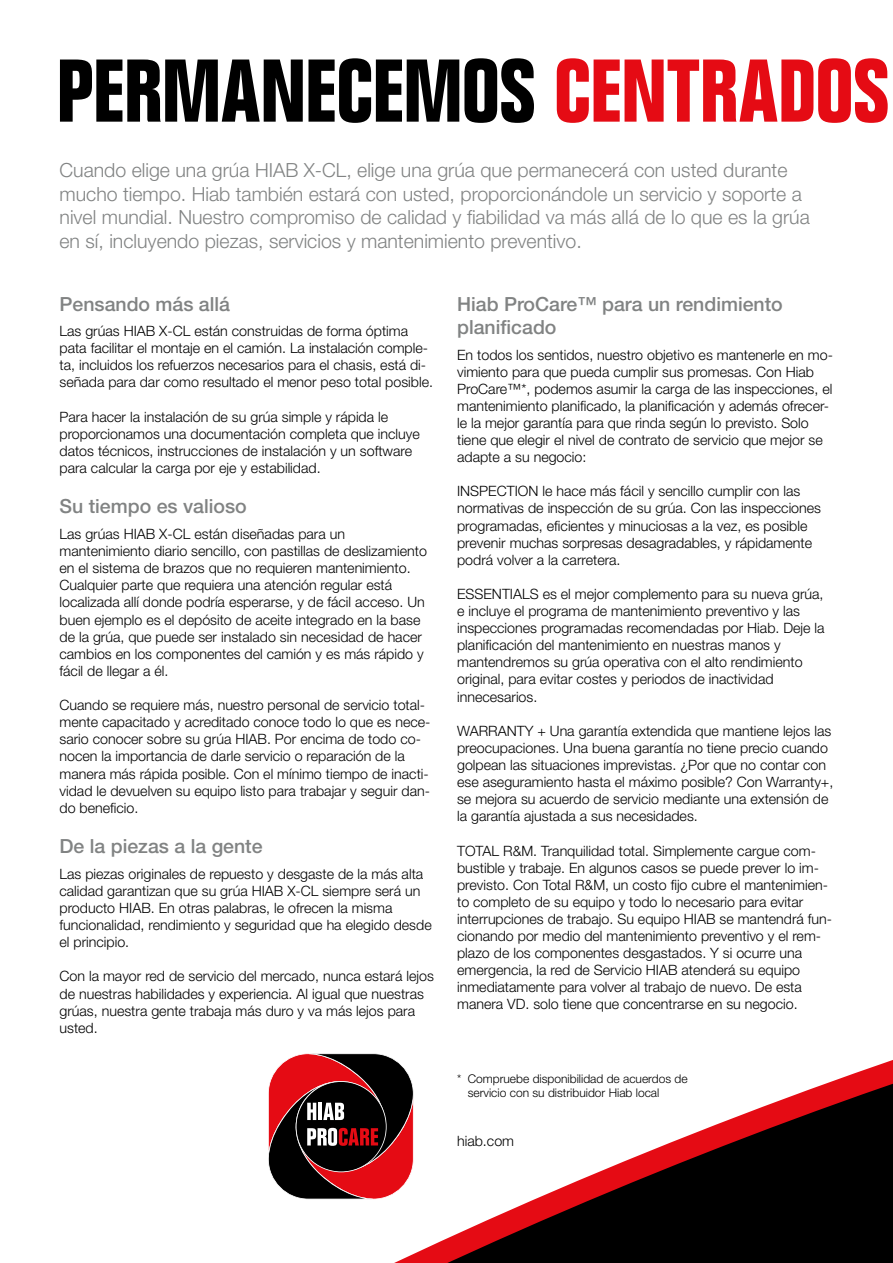
<style>
.page{position:relative;width:893px;height:1263px;background:#fff}
.page>*{position:absolute;margin:0;border:0;box-sizing:border-box;transform-origin:0 0}
.HIAB_br_headline_Fol{font:700 condensed 87px "Folio Std";letter-spacing:-.01em;color:#000}
.HIAB_intro_HelvNeue{font:300 19.5px/23.4px "Helvetica Neue LT Pro";color:#818383}
.HIAB_subheads_gray_1{font:500 19.5px/23.4px "Helvetica Neue LT Pro";color:#818383}
.HIAB_subheads_gray_1-2{font:500 19.5px "Helvetica Neue LT Std";color:#818383}
.HIAB_text_HelvNeue_L{font:300 14.25px/17.1px "Helvetica Neue LT Std";color:#000}
.HIAB_text_HelvNeue_L-2{font:300 12px/14.4px "Helvetica Neue LT Pro";color:#000}
.s1{color:#e50b14}
</style>
<div class="page">
<svg style="left:353px;top:1060px;width:540px;height:203px"></svg>
<svg style="left:268px;top:1053px;width:146px;height:146px"></svg>
<p class="HIAB_br_headline_Fol" style="left:56px;top:43px;width:834px">PERMANECEMOS <span class="s1">CENTRADOS</span></p>
<p class="HIAB_intro_HelvNeue" style="left:60px;top:158px;width:752px">Cuando elige una grúa HIAB X-CL, elige una grúa que permanecerá con usted durante mucho tiempo. Hiab también estará con usted, proporcionándole un servicio y soporte a nivel mundial. Nuestro compromiso de calidad y fiabilidad va más allá de lo que es la grúa en sí, incluyendo piezas, servicios y mantenimiento preventivo.</p>
<p class="HIAB_subheads_gray_1-2" style="left:60px;top:292px;width:172px">Pensando más allá</p>
<p class="HIAB_text_HelvNeue_L" style="left:60px;top:322px;width:375px">Las grúas HIAB X-CL están construidas de forma óptima pata facilitar el montaje en el camión. La instalación comple&shy;ta, incluidos los refuerzos necesarios para el chasis, está di&shy;señada para dar como resultado el menor peso total posible.</p>
<p class="HIAB_text_HelvNeue_L" style="left:60px;top:408px;width:362px">Para hacer la instalación de su grúa simple y rápida le proporcionamos una documentación completa que incluye datos técnicos, instrucciones de instalación y un software para calcular la carga por eje y estabilidad.</p>
<p class="HIAB_subheads_gray_1" style="left:60px;top:495px;width:189px">Su tiempo es valioso</p>
<p class="HIAB_text_HelvNeue_L" style="left:60px;top:525px;width:369px">Las grúas HIAB X-CL están diseñadas para un mantenimiento diario sencillo, con pastillas de deslizamiento en el sistema de brazos que no requieren mantenimiento.<br>Cualquier parte que requiera una atención regular está localizada allí donde podría esperarse, y de fácil acceso. Un buen ejemplo es el depósito de aceite integrado en la base de la grúa, que puede ser instalado sin necesidad de hacer cambios en los componentes del camión y es más rápido y fácil de llegar a él.</p>
<p class="HIAB_text_HelvNeue_L" style="left:60px;top:696px;width:372px">Cuando se requiere más, nuestro personal de servicio total&shy;mente capacitado y acreditado conoce todo lo que es nece&shy;sario conocer sobre su grúa HIAB. Por encima de todo co&shy;nocen la importancia de darle servicio o reparación de la manera más rápida posible. Con el mínimo tiempo de inacti&shy;vidad le devuelven su equipo listo para trabajar y seguir dan&shy;do beneficio.</p>
<p class="HIAB_subheads_gray_1" style="left:60px;top:834px;width:205px">De la piezas a la gente</p>
<p class="HIAB_text_HelvNeue_L" style="left:60px;top:865px;width:374px">Las piezas originales de repuesto y desgaste de la más alta calidad garantizan que su grúa HIAB X-CL siempre será un producto HIAB. En otras palabras, le ofrecen la misma funcionalidad, rendimiento y seguridad que ha elegido desde el principio.</p>
<p class="HIAB_text_HelvNeue_L" style="left:60px;top:967px;width:376px">Con la mayor red de servicio del mercado, nunca estará lejos de nuestras habilidades y experiencia. Al igual que nuestras grúas, nuestra gente trabaja más duro y va más lejos para usted.</p>
<p class="HIAB_subheads_gray_1" style="left:457px;top:292px;width:327px">Hiab ProCare™ para un rendimiento planificado</p>
<p class="HIAB_text_HelvNeue_L" style="left:457px;top:346px;width:377px">En todos los sentidos, nuestro objetivo es mantenerle en mo&shy;vimiento para que pueda cumplir sus promesas. Con Hiab ProCare™*, podemos asumir la carga de las inspecciones, el mantenimiento planificado, la planificación y además ofrecer&shy;le la mejor garantía para que rinda según lo previsto. Solo tiene que elegir el nivel de contrato de servicio que mejor se adapte a su negocio:</p>
<p class="HIAB_text_HelvNeue_L" style="left:457px;top:482px;width:365px">INSPECTION le hace más fácil y sencillo cumplir con las normativas de inspección de su grúa. Con las inspecciones programadas, eficientes y minuciosas a la vez, es posible prevenir muchas sorpresas desagradables, y rápidamente podrá volver a la carretera.</p>
<p class="HIAB_text_HelvNeue_L" style="left:457px;top:585px;width:369px">ESSENTIALS es el mejor complemento para su nueva grúa, e incluye el programa de mantenimiento preventivo y las inspecciones programadas recomendadas por Hiab. Deje la planificación del mantenimiento en nuestras manos y mantendremos su grúa operativa con el alto rendimiento original, para evitar costes y periodos de inactividad innecesarios.</p>
<p class="HIAB_text_HelvNeue_L" style="left:457px;top:722px;width:378px">WARRANTY + Una garantía extendida que mantiene lejos las preocupaciones. Una buena garantía no tiene precio cuando golpean las situaciones imprevistas. ¿Por que no contar con ese aseguramiento hasta el máximo posible? Con Warranty+, se mejora su acuerdo de servicio mediante una extensión de la garantía ajustada a sus necesidades.</p>
<p class="HIAB_text_HelvNeue_L" style="left:457px;top:841px;width:377px">TOTAL R&amp;M. Tranquilidad total. Simplemente cargue com&shy;bustible y trabaje. En algunos casos se puede prever lo im&shy;previsto. Con Total R&amp;M, un costo fijo cubre el mantenimien&shy;to completo de su equipo y todo lo necesario para evitar interrupciones de trabajo. Su equipo HIAB se mantendrá fun&shy;cionando por medio del mantenimiento preventivo y el rem&shy;plazo de los componentes desgastados. Y si ocurre una emergencia, la red de Servicio HIAB atenderá su equipo inmediatamente para volver al trabajo de nuevo. De esta manera VD. solo tiene que concentrarse en su negocio.</p>
<p class="HIAB_text_HelvNeue_L-2" style="left:468px;top:1071px;width:221px;text-indent:-11px">* Compruebe disponibilidad de acuerdos de servicio con su distribuidor Hiab local</p>
<p class="HIAB_text_HelvNeue_L" style="left:457px;top:1132px;width:59px">hiab.com</p>
</div>
